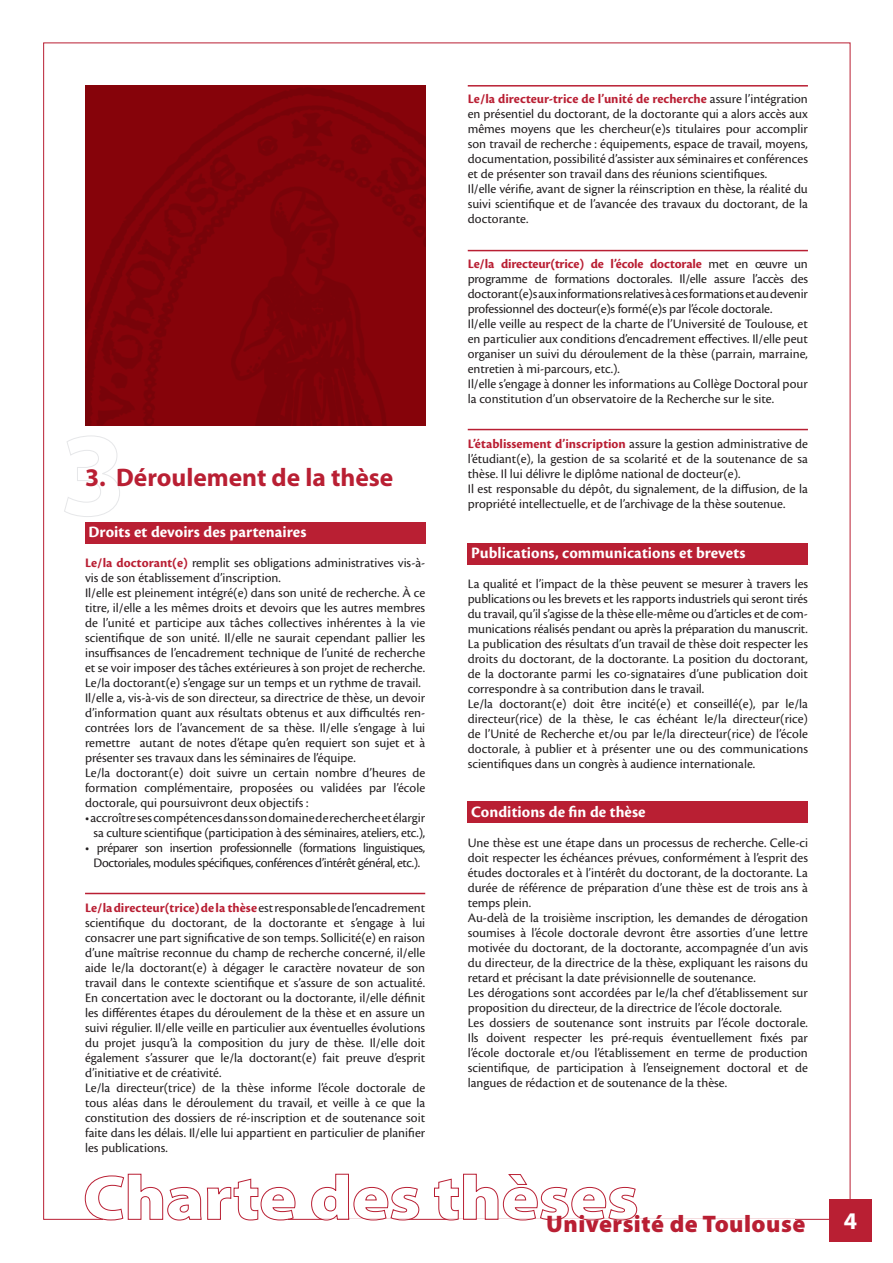
<style>
.page{position:relative;width:893px;height:1263px;background:#fff}
.page>*{position:absolute;margin:0;border:0;box-sizing:border-box;transform-origin:0 0}
.t1{font:700 25.5px "Myriad Pro";color:#b91f33}
.t2{font:900 24px "Myriad Pro";letter-spacing:.02em;color:#b91f33}
.t3{font:700 24px "Myriad Pro";color:#fff}
.t4{font:700 16.5px "Cronos Pro";letter-spacing:.005em;color:#fff}
.t5{font:13.5px/15px "Cronos Pro";color:#231f20}
.t6{font:13.5px/15px "Cronos Pro";letter-spacing:-.03em;color:#231f20;text-align:center}
.s1{font-weight:700;color:#b91f33}
</style>
<div class="page">
<svg style="left:64px;top:435px;width:56px;height:82px"></svg>
<div style="left:85px;top:522px;width:340px;height:21px;background:#b91f33"></div>
<hr style="left:85px;top:893px;width:340px;height:1px;background:#b91f33">
<div style="left:468px;top:543px;width:340px;height:22px;background:#b91f33"></div>
<div style="left:468px;top:801px;width:340px;height:21px;background:#b91f33"></div>
<hr style="left:468px;top:85px;width:340px;height:2px;background:#b91f33">
<hr style="left:468px;top:429px;width:340px;height:1px;background:#b91f33">
<hr style="left:468px;top:250px;width:340px;height:1px;background:#b91f33">
<div style="left:829px;top:1199px;width:43px;height:43px;background:#b91f33"></div>
<svg style="left:85px;top:1173px;width:211px;height:48px"></svg>
<svg style="left:311px;top:1173px;width:109px;height:48px"></svg>
<svg style="left:434px;top:1173px;width:203px;height:48px"></svg>
<img style="left:85px;top:85px;width:340px;height:340px">
<h1 class="t1" style="left:85px;top:461px;width:310px">3. Déroulement de la thèse</h1>
<p class="t4" style="left:88px;top:523px;width:219px">Droits et devoirs des partenaires</p>
<p class="t5" style="left:85px;top:556px;width:342px"><span class="s1">Le/la doctorant(e)</span> remplit ses obligations administratives vis-à&shy;vis de son établissement d’inscription.<br>Il/elle est pleinement intégré(e) dans son unité de recherche. À ce titre, il/elle a les mêmes droits et devoirs que les autres membres de l’unité et participe aux tâches collectives inhérentes à la vie scientifique de son unité. Il/elle ne saurait cependant pallier les insuffisances de l’encadrement technique de l’unité de recherche et se voir imposer des tâches extérieures à son projet de recherche.<br>Le/la doctorant(e) s’engage sur un temps et un rythme de travail.<br>Il/elle a, vis-à-vis de son directeur, sa directrice de thèse, un devoir d’information quant aux résultats obtenus et aux difficultés ren&shy;contrées lors de l’avancement de sa thèse. Il/elle s’engage à lui remettre autant de notes d’étape qu’en requiert son sujet et à présenter ses travaux dans les séminaires de l’équipe.<br>Le/la doctorant(e) doit suivre un certain nombre d’heures de formation complémentaire, proposées ou validées par l’école doctorale, qui poursuivront deux objectifs :</p>
<p class="t5" style="left:85px;top:811px;width:342px;text-align:right">• accroître ses compétences dans son domaine de recherche et élargir sa culture scientifique (participation à des séminaires, ateliers, etc.),</p>
<p class="t6" style="left:85px;top:841px;width:342px">• préparer son insertion professionnelle (formations linguistiques,<br>Doctoriales, modules spécifiques, conférences d’intérêt général, etc.).</p>
<p class="t5" style="left:85px;top:901px;width:342px"><span class="s1">Le/la directeur(trice) de la thèse</span> est responsable de l’encadrement scientifique du doctorant, de la doctorante et s’engage à lui consacrer une part significative de son temps. Sollicité(e) en raison d’une maîtrise reconnue du champ de recherche concerné, il/elle aide le/la doctorant(e) à dégager le caractère novateur de son travail dans le contexte scientifique et s’assure de son actualité.<br>En concertation avec le doctorant ou la doctorante, il/elle définit les différentes étapes du déroulement de la thèse et en assure un suivi régulier. Il/elle veille en particulier aux éventuelles évolutions du projet jusqu’à la composition du jury de thèse. Il/elle doit également s’assurer que le/la doctorant(e) fait preuve d’esprit d’initiative et de créativité.<br>Le/la directeur(trice) de la thèse informe l’école doctorale de tous aléas dans le déroulement du travail, et veille à ce que la constitution des dossiers de ré-inscription et de soutenance soit faite dans les délais. Il/elle lui appartient en particulier de planifier les publications.</p>
<p class="t5" style="left:468px;top:91px;width:342px"><span class="s1">Le/la directeur-trice de l’unité de recherche</span> assure l’intégration en présentiel du doctorant, de la doctorante qui a alors accès aux mêmes moyens que les chercheur(e)s titulaires pour accomplir son travail de recherche : équipements, espace de travail, moyens, documentation, possibilité d’assister aux séminaires et conférences et de présenter son travail dans des réunions scientifiques.<br>Il/elle vérifie, avant de signer la réinscription en thèse, la réalité du suivi scientifique et de l’avancée des travaux du doctorant, de la doctorante.</p>
<p class="t5" style="left:468px;top:256px;width:342px"><span class="s1">Le/la directeur(trice) de l’école doctorale</span> met en œuvre un programme de formations doctorales. Il/elle assure l’accès des doctorant(e)s aux informations relatives à ces formations et au devenir professionnel des docteur(e)s formé(e)s par l’école doctorale.<br>Il/elle veille au respect de la charte de l’Université de Toulouse, et en particulier aux conditions d’encadrement effectives. Il/elle peut organiser un suivi du déroulement de la thèse (parrain, marraine, entretien à mi-parcours, etc.).<br>Il/elle s’engage à donner les informations au Collège Doctoral pour la constitution d’un observatoire de la Recherche sur le site.</p>
<p class="t5" style="left:468px;top:436px;width:342px"><span class="s1">L’établissement d’inscription</span> assure la gestion administrative de l’étudiant(e), la gestion de sa scolarité et de la soutenance de sa thèse. Il lui délivre le diplôme national de docteur(e).<br>Il est responsable du dépôt, du signalement, de la diffusion, de la propriété intellectuelle, et de l’archivage de la thèse soutenue.</p>
<p class="t4" style="left:471px;top:543px;width:276px">Publications, communications et brevets</p>
<p class="t5" style="left:468px;top:576px;width:342px">La qualité et l’impact de la thèse peuvent se mesurer à travers les publications ou les brevets et les rapports industriels qui seront tirés du travail, qu’il s’agisse de la thèse elle-même ou d’articles et de com&shy;munications réalisés pendant ou après la préparation du manuscrit.<br>La publication des résultats d’un travail de thèse doit respecter les droits du doctorant, de la doctorante. La position du doctorant, de la doctorante parmi les co-signataires d’une publication doit correspondre à sa contribution dans le travail.<br>Le/la doctorant(e) doit être incité(e) et conseillé(e), par le/la directeur(rice) de la thèse, le cas échéant le/la directeur(rice) de l’Unité de Recherche et/ou par le/la directeur(rice) de l’école doctorale, à publier et à présenter une ou des communications scientifiques dans un congrès à audience internationale.</p>
<p class="t4" style="left:471px;top:802px;width:176px">Conditions de fin de thèse</p>
<p class="t5" style="left:468px;top:835px;width:342px">Une thèse est une étape dans un processus de recherche. Celle-ci doit respecter les échéances prévues, conformément à l’esprit des études doctorales et à l’intérêt du doctorant, de la doctorante. La durée de référence de préparation d’une thèse est de trois ans à temps plein.<br>Au-delà de la troisième inscription, les demandes de dérogation soumises à l’école doctorale devront être assorties d’une lettre motivée du doctorant, de la doctorante, accompagnée d’un avis du directeur, de la directrice de la thèse, expliquant les raisons du retard et précisant la date prévisionnelle de soutenance.<br>Les dérogations sont accordées par le/la chef d’établissement sur proposition du directeur, de la directrice de l’école doctorale.<br>Les dossiers de soutenance sont instruits par l’école doctorale.<br>Ils doivent respecter les pré-requis éventuellement fixés par l’école doctorale et/ou l’établissement en terme de production scientifique, de participation à l’enseignement doctoral et de langues de rédaction et de soutenance de la thèse.</p>
<h2 class="t2" style="left:546px;top:1210px;width:261px">Université de Toulouse</h2>
<h2 class="t3" style="left:844px;top:1205px;width:15px">4</h2>
</div>
